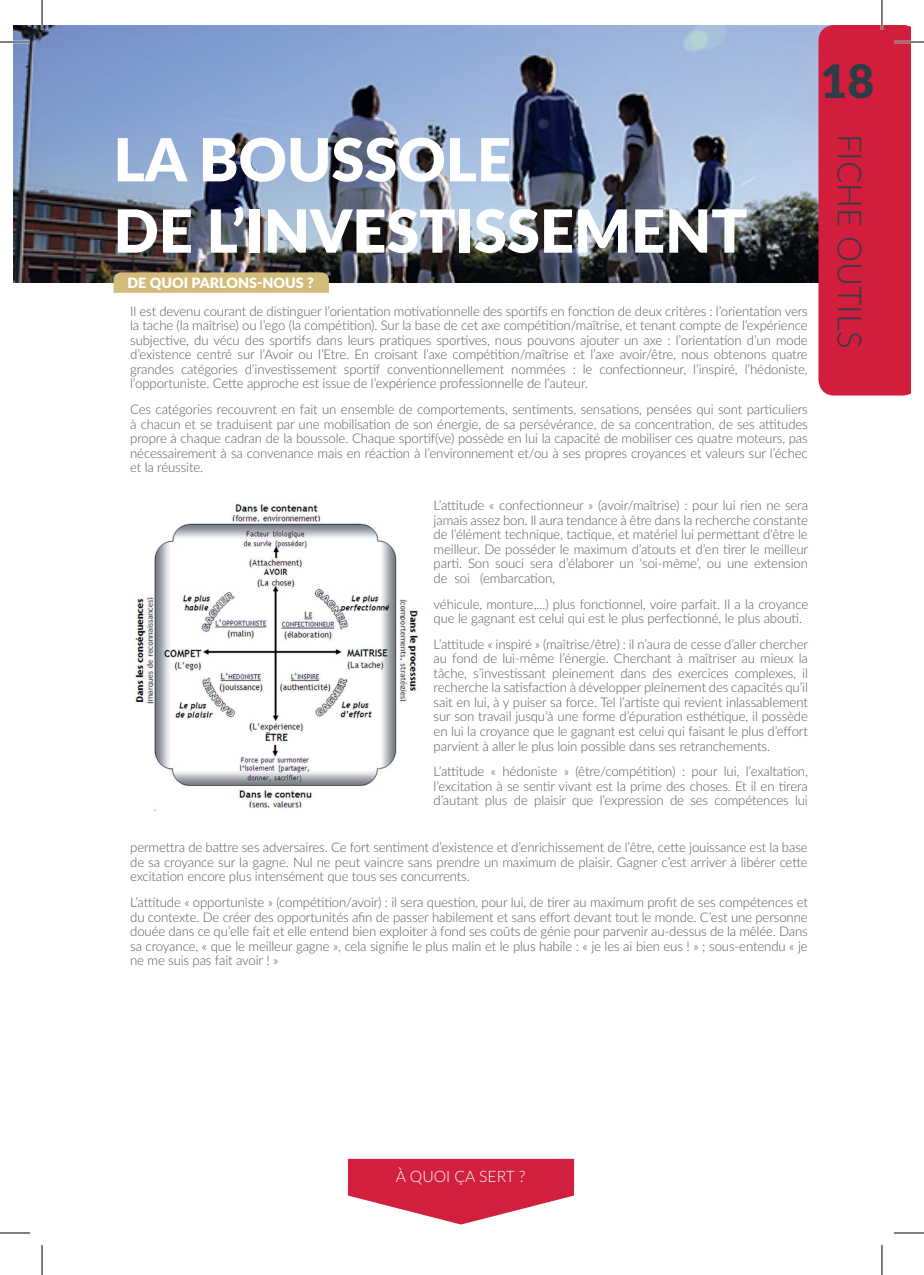
<style>
.page{position:relative;width:924px;height:1275px;background:#fff}
.page>*{position:absolute;margin:0;border:0;box-sizing:border-box;transform-origin:0 0}
.t1{font:900 59.4px/71.2px "Lato";color:#fff}
.t2{font:900 46.2px "Lato";color:#2f3c47}
.t3{font:300 33px "Lato";color:#2f3c47}
.t4{font:300 15.8px "Lato";color:#fff}
.t5{font:900 14.2px "Lato";color:#fff}
.t6{font:300 13.2px/14.6px "Lato";letter-spacing:-.01em;color:#57585a;text-align:justify}
</style>
<div class="page">
<img style="left:14px;top:25px;width:804px;height:258px">
<div style="left:818px;top:25px;width:91px;height:370px;background:#d21e3c"></div>
<svg style="left:113px;top:272px;width:216px;height:21px;background:#cfb879"></svg>
<svg style="left:348px;top:1158px;width:225px;height:66px"></svg>
<img style="left:135px;top:504px;width:283px;height:304px">
<hr style="left:0;top:41px;width:30px;height:2px;background:#fff">
<hr style="left:893px;top:41px;width:30px;height:2px;background:#fff">
<hr style="left:41px;top:0;width:2px;height:30px;background:#fff">
<hr style="left:880px;top:0;width:2px;height:30px;background:#fff">
<hr style="left:0;top:42px;width:30px;height:1px;background:#000">
<hr style="left:893px;top:42px;width:30px;height:1px;background:#000">
<hr style="left:0;top:1232px;width:30px;height:1px;background:#000">
<hr style="left:893px;top:1232px;width:30px;height:1px;background:#000">
<hr style="left:42px;top:0;width:1px;height:30px;background:#000">
<hr style="left:42px;top:1245px;width:1px;height:30px;background:#000">
<hr style="left:881px;top:0;width:1px;height:30px;background:#000">
<hr style="left:881px;top:1245px;width:1px;height:30px;background:#000">
<h2 class="t2" style="left:820px;top:52px;width:55px">18</h2>
<h1 class="t1" style="left:113px;top:123px;width:635px">LA BOUSSOLE<br>DE L’INVESTISSEMENT</h1>
<h3 class="t3" style="left:870px;top:134px;width:216px;rotate:90deg">FICHE OUTILS</h3>
<p class="t5" style="left:127px;top:274px;width:188px">DE QUOI PARLONS-NOUS ?</p>
<p class="t6" style="left:130px;top:303px;width:679px">Il est devenu courant de distinguer l’orientation motivationnelle des sportifs en fonction de deux critères : l’orientation vers la tache (la maîtrise) ou l’ego (la compétition). Sur la base de cet axe compétition/maîtrise, et tenant compte de l’expérience subjective, du vécu des sportifs dans leurs pratiques sportives, nous pouvons ajouter un axe : l’orientation d’un mode d’existence centré sur l’Avoir ou l’Etre. En croisant l’axe compétition/maîtrise et l’axe avoir/être, nous obtenons quatre grandes catégories d’investissement sportif conventionnellement nommées : le confectionneur, l’inspiré, l’hédoniste, l’opportuniste. Cette approche est issue de l’expérience professionnelle de l’auteur.</p>
<p class="t6" style="left:130px;top:402px;width:679px">Ces catégories recouvrent en fait un ensemble de comportements, sentiments, sensations, pensées qui sont particuliers à chacun et se traduisent par une mobilisation de son énergie, de sa persévérance, de sa concentration, de ses attitudes propre à chaque cadran de la boussole. Chaque sportif(ve) possède en lui la capacité de mobiliser ces quatre moteurs, pas nécessairement à sa convenance mais en réaction à l’environnement et/ou à ses propres croyances et valeurs sur l’échec et la réussite.</p>
<p class="t6" style="left:433px;top:498px;width:376px">L’attitude « confectionneur » (avoir/maîtrise) : pour lui rien ne sera jamais assez bon. Il aura tendance à être dans la recherche constante de l’élément technique, tactique, et matériel lui permettant d’être le meilleur. De posséder le maximum d’atouts et d’en tirer le meilleur parti. Son souci sera d’élaborer un ‘soi-même’, ou une extension de soi (embarcation,</p>
<p class="t6" style="left:433px;top:596px;width:376px">véhicule, monture,...) plus fonctionnel, voire parfait. Il a la croyance que le gagnant est celui qui est le plus perfectionné, le plus abouti.</p>
<p class="t6" style="left:433px;top:636px;width:376px">L’attitude « inspiré » (maîtrise/être) : il n’aura de cesse d’aller chercher au fond de lui-même l’énergie. Cherchant à maîtriser au mieux la tâche, s’investissant pleinement dans des exercices complexes, il recherche la satisfaction à développer pleinement des capacités qu’il sait en lui, à y puiser sa force. Tel l’artiste qui revient inlassablement sur son travail jusqu’à une forme d’épuration esthétique, il possède en lui la croyance que le gagnant est celui qui faisant le plus d’effort parvient à aller le plus loin possible dans ses retranchements.</p>
<p class="t6" style="left:433px;top:764px;width:376px">L’attitude « hédoniste » (être/compétition) : pour lui, l’exaltation, l’excitation à se sentir vivant est la prime des choses. Et il en tirera d’autant plus de plaisir que l’expression de ses compétences lui</p>
<p class="t6" style="left:130px;top:840px;width:678px">permettra de battre ses adversaires. Ce fort sentiment d’existence et d’enrichissement de l’être, cette jouissance est la base de sa croyance sur la gagne. Nul ne peut vaincre sans prendre un maximum de plaisir. Gagner c’est arriver à libérer cette excitation encore plus intensément que tous ses concurrents.</p>
<p class="t6" style="left:130px;top:894px;width:679px">L’attitude « opportuniste » (compétition/avoir) : il sera question, pour lui, de tirer au maximum profit de ses compétences et du contexte. De créer des opportunités afin de passer habilement et sans effort devant tout le monde. C’est une personne douée dans ce qu’elle fait et elle entend bien exploiter à fond ses coûts de génie pour parvenir au-dessus de la mêlée. Dans sa croyance, « que le meilleur gagne », cela signifie le plus malin et le plus habile : « je les ai bien eus ! » ; sous-entendu « je ne me suis pas fait avoir ! »</p>
<p class="t4" style="left:395px;top:1166px;width:131px">À QUOI ÇA SERT ?</p>
</div>
